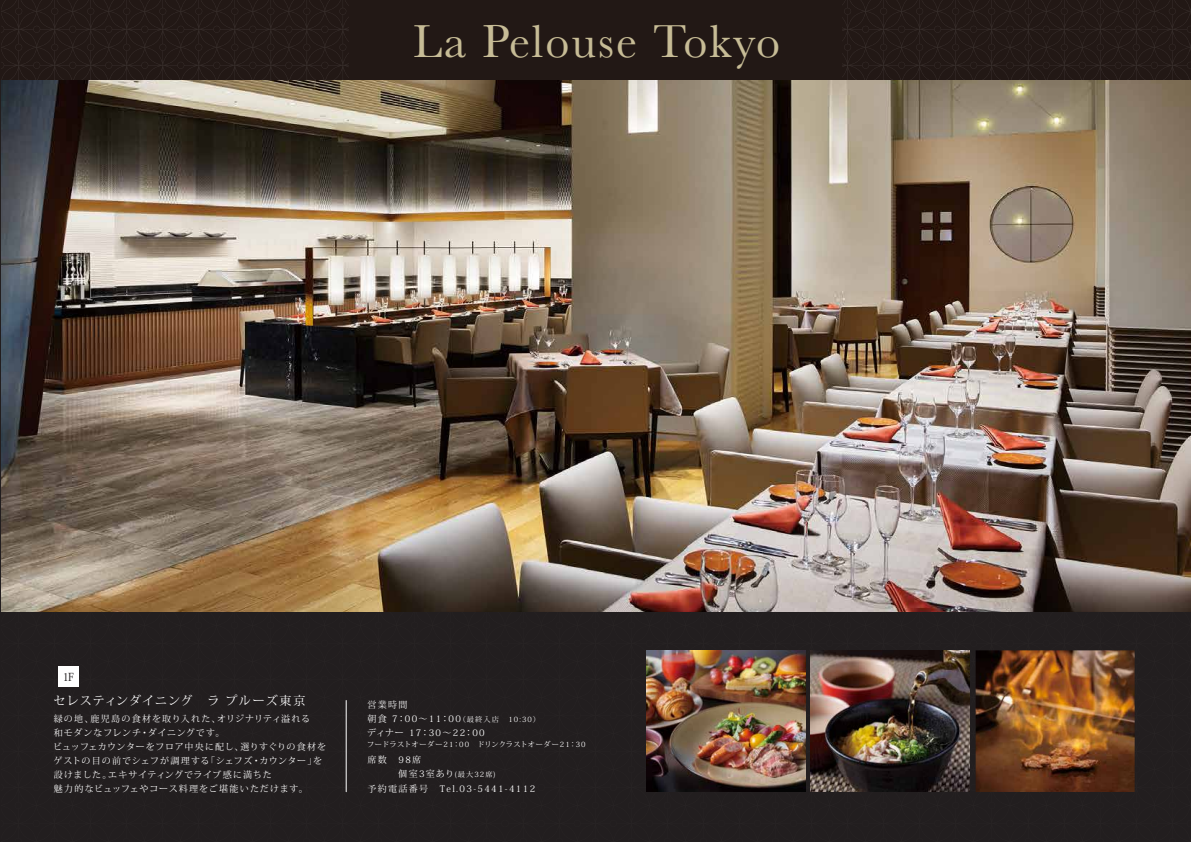
<style>
.page{position:relative;width:1191px;height:842px;background:#fff}
.page>*{position:absolute;margin:0;border:0;box-sizing:border-box;transform-origin:0 0}
.t1{font:48px "Baskerville";letter-spacing:.04em;color:#c7bc96}
.t2{font:12px "Koz Min Pro";letter-spacing:.09em;color:#fff}
.t3{font:11px "Koz Min Pro";color:#221e1f}
.t4{font:9px/14px "Koz Min Pro";letter-spacing:.08em;color:#fff}
.t5{font:9px/14px "Koz Min Pro";letter-spacing:.15em;color:#fff}
.t6{font:9px "Koz Min Pro";letter-spacing:.11em;color:#fff}
.t7{font:7.2px "Koz Min Pro";letter-spacing:.08em;color:#fff}
.t8{font:7.2px "Koz Min Pro";letter-spacing:.1em;color:#fff}
.s1{font-size:7.2px}
.s2{font-size:9px}
</style>
<div class="page">
<div style="left:1px;top:1px;width:1190px;height:841px;background:#221e1f"></div>
<img style="left:1px;top:80px;width:1189px;height:531px">
<div style="left:0;top:0;width:1191px;height:80px;background:#221815"></div>
<hr style="left:0;top:0;width:1px;height:842px;background:#bfbfbf">
<hr style="left:1190px;top:0;width:1px;height:842px;background:#bfbfbf">
<img style="left:1190px;top:0;width:1px;height:611px">
<hr style="left:1190px;top:0;width:1px;height:80px;background:#bfbfbf">
<img style="left:646px;top:650px;width:159px;height:142px">
<img style="left:811px;top:650px;width:159px;height:142px">
<img style="left:975px;top:650px;width:159px;height:142px">
<hr style="left:346px;top:700px;width:1px;height:92px;background:#fff">
<div style="left:58px;top:666px;width:20px;height:20px;background:#fff"></div>
<h1 class="t1" style="left:413px;top:11px;width:368px">La Pelouse Tokyo</h1>
<p class="t3" style="left:62px;top:669px;width:13px">1F</p>
<h2 class="t2" style="left:54px;top:692px;width:253px">セレスティンダイニング　ラ プルーズ東京</h2>
<p class="t4" style="left:53px;top:711px;width:275px">緑の地、鹿児島の食材を取り入れた、オリジナリティ溢れる<br>和モダンなフレンチ・ダイニングです。<br>ビュッフェカウンターをフロア中央に配し、選りすぐりの食材をゲストの目の前でシェフが調理する「シェフズ・カウンター」を設けました。エキサイティングでライブ感に満ちた<br>魅力的なビュッフェやコース料理をご堪能いただけます。</p>
<p class="t5" style="left:367px;top:698px;width:174px">営業時間<br>朝食 7：00～11：00<span class="s1">（最終入店　10:30）</span>ディナー 17：30～22：00</p>
<p class="t7" style="left:367px;top:739px;width:220px">フードラストオーダー21：00　ドリンクラストオーダー21：30</p>
<p class="t6" style="left:367px;top:753px;width:55px">席数　98席</p>
<p class="t8" style="left:398px;top:769px;width:99px"><span class="s2">個室3室あり</span>(最大32席)</p>
<p class="t5" style="left:367px;top:781px;width:169px">予約電話番号　Tel.03-5441-4112</p>
</div>
